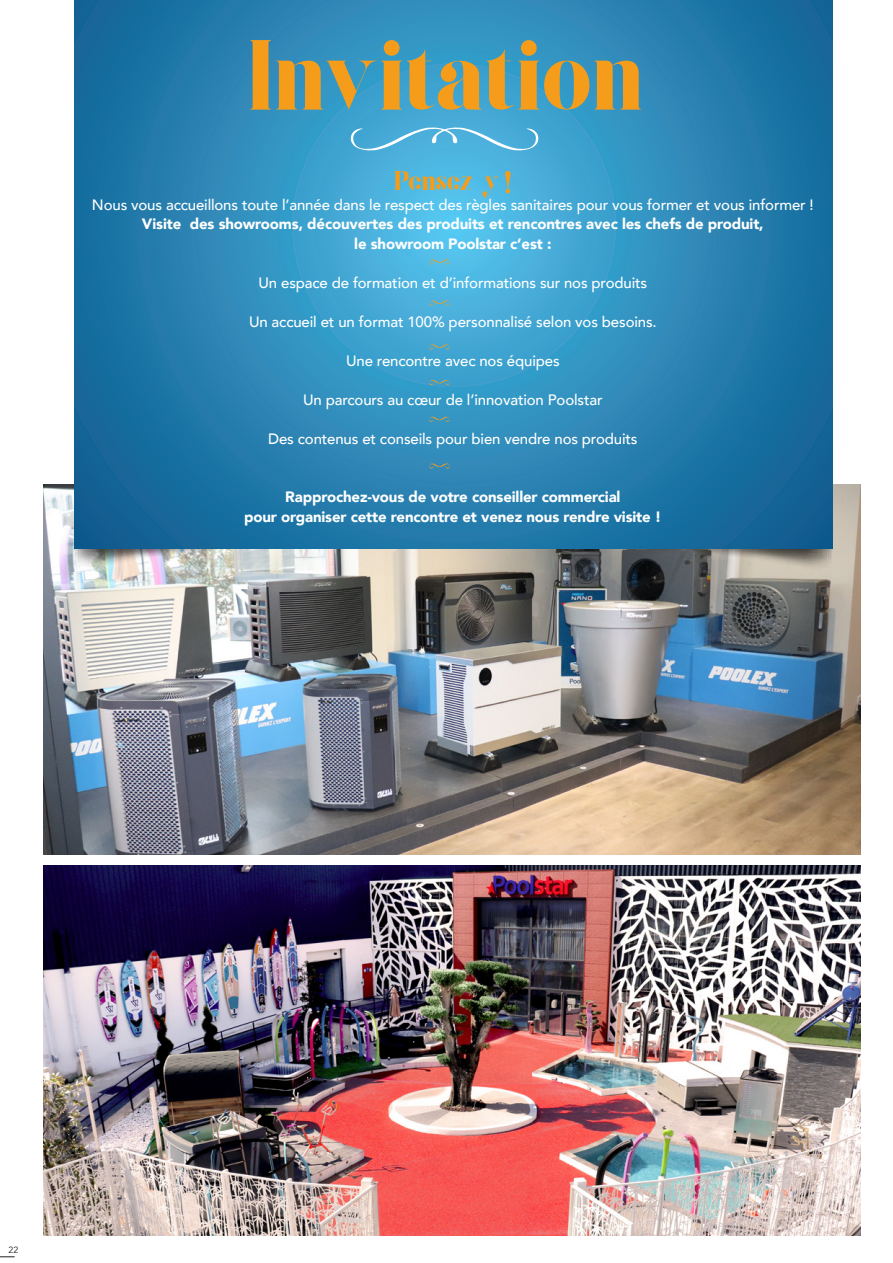
<style>
.page{position:relative;width:893px;height:1263px;background:#fff}
.page>*{position:absolute;margin:0;border:0;box-sizing:border-box;transform-origin:0 0}
.t1{font:99.3px "Goku";color:#f59d1b}
.t2{font:27px "Goku";color:#f59d1b}
.t3{font:500 15px "Avenir";letter-spacing:-.01em;color:#fff}
.t4{font:900 15px/19.5px "Avenir";letter-spacing:-.01em;color:#fff;text-align:center}
.t5{font:9px "Avenir";color:#231f20}
</style>
<div class="page">
<img style="left:43px;top:485px;width:818px;height:370px">
<img style="left:43px;top:865px;width:818px;height:370px">
<img style="left:61px;top:484px;width:182px;height:86px">
<svg style="left:662px;top:484px;width:183px;height:88px;background:#9e9991"></svg>
<svg style="left:74px;top:0;width:759px;height:549px;background:#2b87b6"></svg>
<svg style="left:350px;top:127px;width:189px;height:24px;background:#5fb6dd"></svg>
<svg style="left:429px;top:259px;width:21px;height:5px"></svg>
<svg style="left:429px;top:300px;width:21px;height:5px"></svg>
<svg style="left:429px;top:344px;width:21px;height:5px"></svg>
<svg style="left:429px;top:380px;width:21px;height:5px"></svg>
<svg style="left:429px;top:417px;width:21px;height:5px"></svg>
<svg style="left:429px;top:463px;width:21px;height:5px"></svg>
<svg style="left:0;top:1256px;width:15px;height:1px"></svg>
<p class="t1" style="left:247px;top:23px;width:398px">Invitation</p>
<p class="t2" style="left:394px;top:167px;width:119px">Pensez-y !</p>
<p class="t3" style="left:92px;top:192px;width:723px">Nous vous accueillons toute l’année dans le respect des règles sanitaires pour vous former et vous informer !</p>
<p class="t4" style="left:142px;top:214px;width:623px">Visite des showrooms, découvertes des produits et rencontres avec les chefs de produit, le showroom Poolstar c’est :</p>
<p class="t3" style="left:258px;top:270px;width:390px">Un espace de formation et d’informations sur nos produits</p>
<p class="t3" style="left:249px;top:309px;width:409px">Un accueil et un format 100% personnalisé selon vos besoins.</p>
<p class="t3" style="left:346px;top:348px;width:215px">Une rencontre avec nos équipes</p>
<p class="t3" style="left:303px;top:387px;width:301px">Un parcours au cœur de l’innovation Poolstar</p>
<p class="t3" style="left:268px;top:426px;width:371px">Des contenus et conseils pour bien vendre nos produits</p>
<p class="t4" style="left:285px;top:487px;width:337px">Rapprochez-vous de votre conseiller commercial</p>
<p class="t4" style="left:244px;top:506px;width:419px">pour organiser cette rencontre et venez nous rendre visite !</p>
<p class="t5" style="left:9px;top:1244px;width:12px">22</p>
</div>
